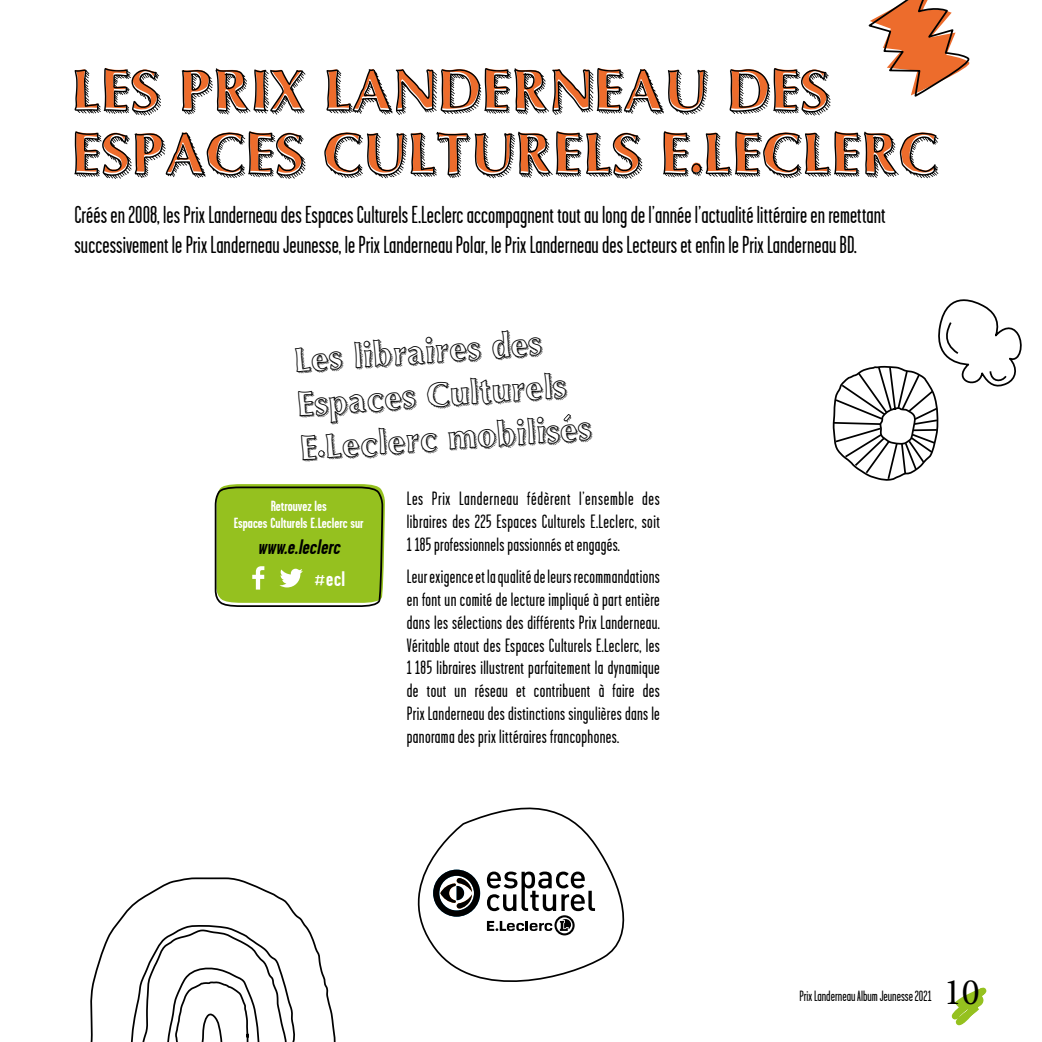
<style>
.page{position:relative;width:1042px;height:1042px;background:#fff}
.page>*{position:absolute;margin:0;border:0;box-sizing:border-box;transform-origin:0 0}
.t1{font:37.45px "Minion Pro";color:#000}
.t2{font:35px/44.1px "Maximum";color:#000}
.t3{font:24.5px/29.8px "Garage Gothic";letter-spacing:.005em;color:#000}
.t4{font:700 21.18px "Garage Gothic";color:#fff}
.t5{font:italic 700 21px "Garage Gothic";color:#000}
.t6{font:19.25px/22.8px "Garage Gothic";letter-spacing:.02em;color:#000;text-align:justify}
.t7{font:14.88px "Garage Gothic";color:#000}
.t8{font:700 14.7px/16.6px "Garage Gothic";color:#fff;text-align:center}
</style>
<div class="page">
<svg style="left:951px;top:987px;width:36px;height:39px"></svg>
<svg style="left:90px;top:877px;width:246px;height:165px"></svg>
<svg style="left:214px;top:484px;width:171px;height:123px;background:#94bc2b"></svg>
<svg style="left:417px;top:807px;width:208px;height:175px"></svg>
<svg style="left:318px;top:450px;width:7px;height:8px"></svg>
<svg style="left:563px;top:414px;width:8px;height:8px"></svg>
<svg style="left:75px;top:68px;width:755px;height:48px"></svg>
<svg style="left:868px;top:0;width:102px;height:96px"></svg>
<svg style="left:832px;top:299px;width:190px;height:182px"></svg>
<svg style="left:74px;top:131px;width:864px;height:48px"></svg>
<p class="t3" style="left:74px;top:200px;width:812px">Créés en 2008, les Prix Landerneau des Espaces Culturels E.Leclerc accompagnent tout au long de l’année l’actualité littéraire en remettant successivement le Prix Landerneau Jeunesse, le Prix Landerneau Polar, lePrix Landerneau des Lecteurs et enfin le Prix Landerneau BD.</p>
<h2 class="t2" style="left:293px;top:342px;width:294px;rotate:-4deg">Les libraires des<br>Espaces Culturels<br>E Leclerc mobilises</h2>
<p class="t8" style="left:234px;top:498px;width:131px">Retrouvez les<br>Espaces Culturels E.Leclerc sur</p>
<p class="t5" style="left:258px;top:536px;width:87px">www.e.leclerc</p>
<p class="t4" style="left:315px;top:568px;width:32px">#ecl</p>
<p class="t6" style="left:407px;top:487px;width:255px">Les Prix Landerneau fédèrent l’ensemble des libraires des 225 Espaces Culturels E.Leclerc, soit 1 185 professionnels passionnés et engagés.</p>
<p class="t6" style="left:407px;top:565px;width:255px">Leur exigence et la qualité de leurs recommandations en font un comité de lecture impliqué à part entière dans les sélections des différents Prix Landerneau.<br>Véritable atout des Espaces Culturels E.Leclerc, les 1 185 libraires illustrent parfaitement la dynamique de tout un réseau et contribuent à faire des Prix Landerneau des distinctions singulières dans le panorama des prix littéraires francophones.</p>
<p class="t7" style="left:799px;top:988px;width:134px">Prix Landerneau Album Jeunesse 2021</p>
<h1 class="t1" style="left:944px;top:966px;width:37px">10</h1>
</div>
